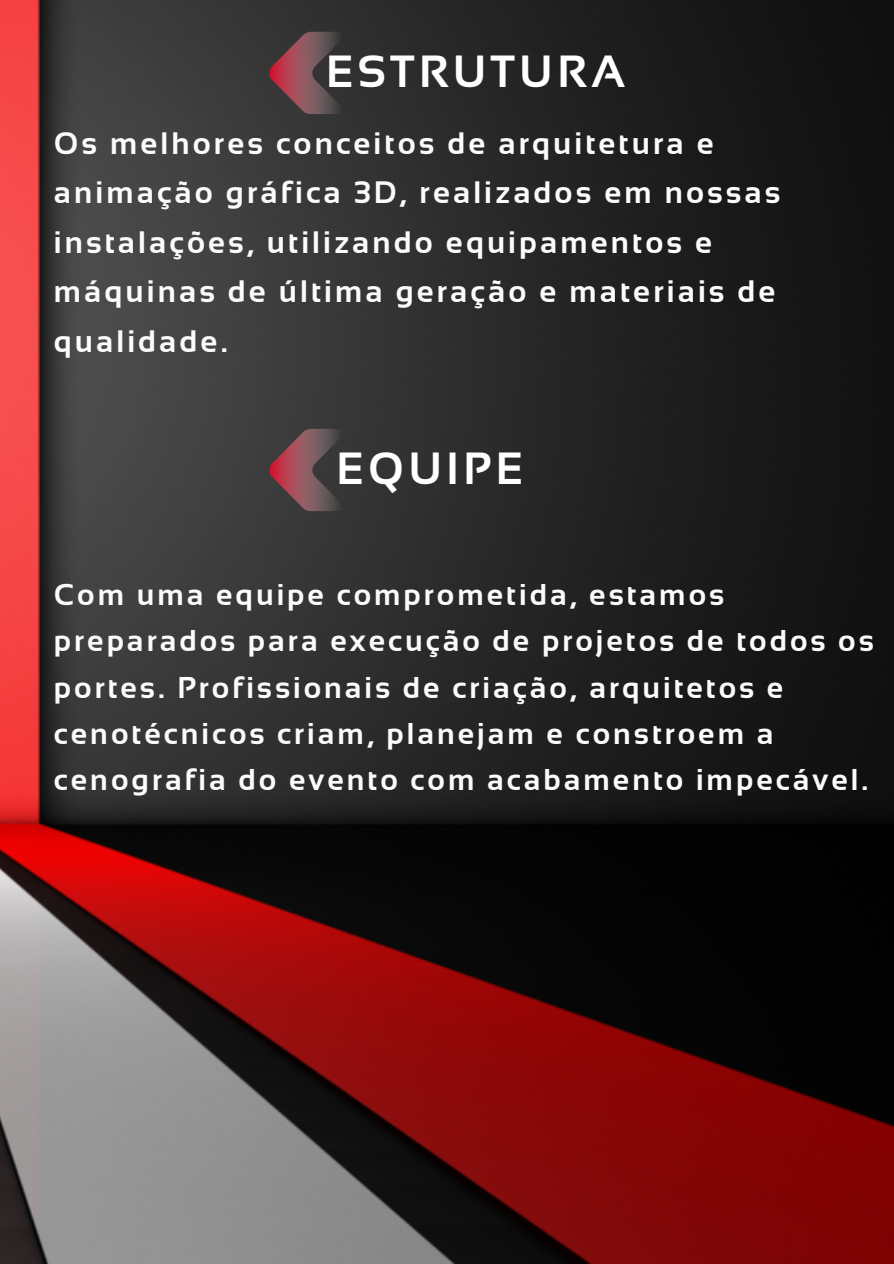
<style>
.page{position:relative;width:894px;height:1264px;background:#fff}
.page>*{position:absolute;margin:0;border:0;box-sizing:border-box;transform-origin:0 0}
.t1{font:700 45px "Sansation";letter-spacing:.1em;color:#fff}
.t2{font:700 31.05px/49.5px "Sansation";letter-spacing:.1em;color:#fcfbfb}
.t3{font:700 30.15px/46.2px "Sansation";letter-spacing:.1em;color:#fcfbfb}
</style>
<div class="page">
<img style="left:0;top:0;width:893px;height:1263px">
<svg style="left:268px;top:32px;width:81px;height:82px;background:#604246"></svg>
<svg style="left:268px;top:429px;width:81px;height:82px;background:#64464a"></svg>
<h1 class="t1" style="left:326px;top:47px;width:301px">ESTRUTURA</h1>
<p class="t2" style="left:54px;top:118px;width:727px">Os melhores conceitos de arquitetura e animação gráfica 3D, realizados em nossas instalações, utilizando equipamentos e máquinas de última geração e materiais de qualidade.</p>
<h1 class="t1" style="left:336px;top:443px;width:188px">EQUIPE</h1>
<p class="t3" style="left:54px;top:571px;width:821px">Com uma equipe comprometida, estamos preparados para execução de projetos de todos os portes. Profissionais de criação, arquitetos e cenotécnicos criam, planejam e constroem a cenografia do evento com acabamento impecável.</p>
</div>
